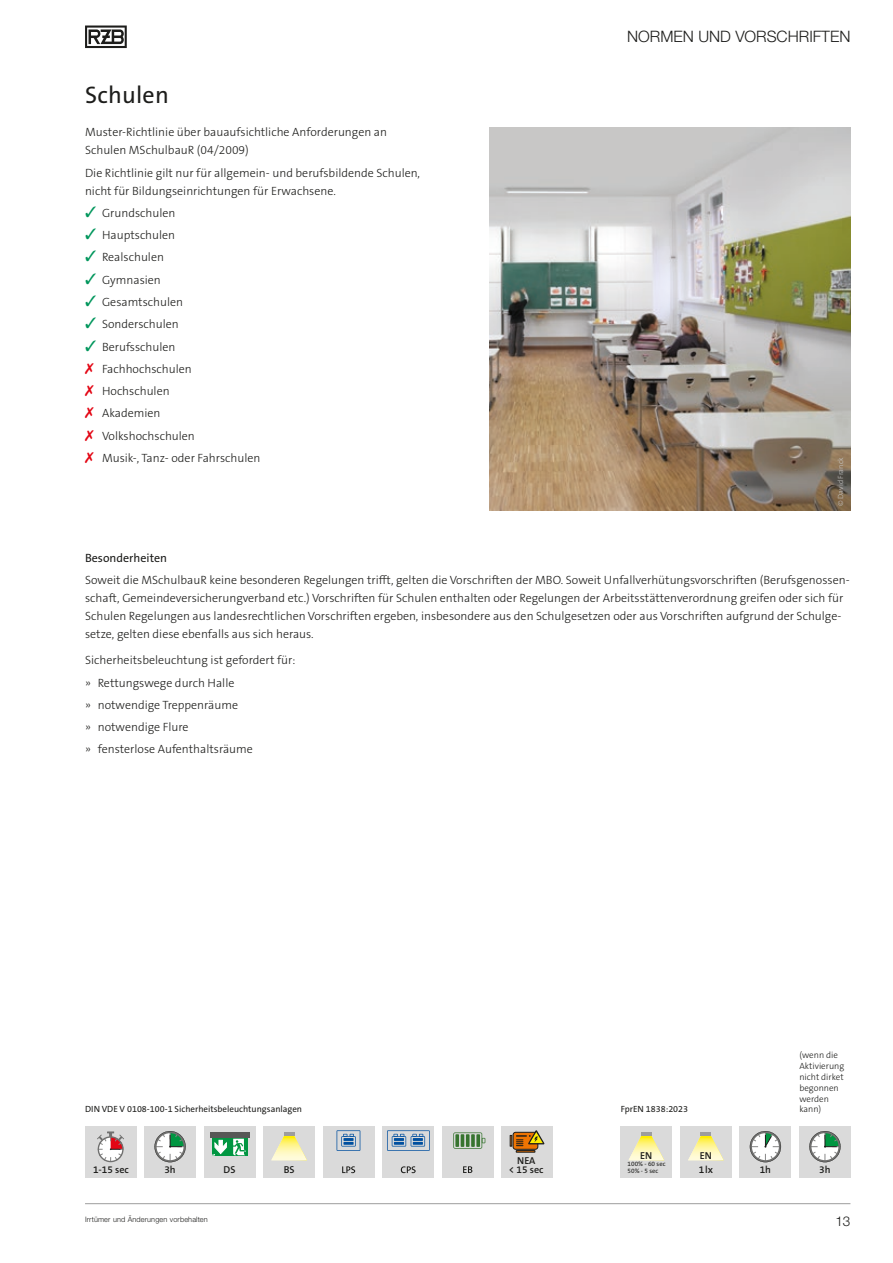
<style>
.page{position:relative;width:893px;height:1263px;background:#fff}
.page>*{position:absolute;margin:0;border:0;box-sizing:border-box;transform-origin:0 0}
.t1{font:24px "The Sans B W5 Plain";letter-spacing:.01em;color:#1d1d1b}
.t2{font:300 15.75px "Helvetica Neue LTW1 G";color:#1d1d1b}
.t3{font:300 13.5px "Helvetica Neue LTW1 G";color:#1d1d1b}
.t4{font:300 12px/22.2px "The Sans B W3";color:#1d1d1b}
.t5{font:12px "The Sans B W5 Plain";color:#1d1d1b}
.t6{font:600 10.05px/14.2px "The Sans B W6";color:#1d1d1b}
.t7{font:9px "The Sans B W5 Plain";color:#1d1d1b}
.t8{font:300 9px/10.8px "The Sans B W3";color:#1d1d1b}
.t9{font:300 7.5px "Helvetica Neue LTW1 G";letter-spacing:.02em;color:#1d1d1b}
.t10{font:300 7.5px "The Sans B W3";color:#c7c7c6}
.t11{font:6.45px/7.2px "The Sans B W5 Plain";color:#1d1d1b}
.s1{color:#00965c}
.s2{color:#e30614}
</style>
<div class="page">
<svg style="left:85px;top:26px;width:42px;height:22px"></svg>
<div style="left:442px;top:1127px;width:51px;height:51px;background:#dadada"></div>
<svg style="left:453px;top:1132px;width:32px;height:17px"></svg>
<svg style="left:463px;top:1166px;width:9px;height:7px"></svg>
<div style="left:502px;top:1127px;width:51px;height:51px;background:#dadada"></div>
<div style="left:516px;top:1150px;width:19px;height:3px;border:1px solid #1d1d1b"></div>
<svg style="left:510px;top:1130px;width:35px;height:22px"></svg>
<div style="left:264px;top:1127px;width:51px;height:51px;background:#dadada"></div>
<svg style="left:271px;top:1132px;width:36px;height:28px"></svg>
<div style="left:323px;top:1127px;width:51px;height:51px;background:#dadada"></div>
<svg style="left:337px;top:1130px;width:23px;height:21px"></svg>
<svg style="left:342px;top:1166px;width:13px;height:7px"></svg>
<div style="left:383px;top:1127px;width:51px;height:51px;background:#dadada"></div>
<svg style="left:387px;top:1130px;width:43px;height:21px"></svg>
<svg style="left:401px;top:1166px;width:15px;height:7px"></svg>
<div style="left:204px;top:1127px;width:51px;height:51px;background:#dadada"></div>
<div style="left:210px;top:1132px;width:39px;height:6px;background:#575756"></div>
<div style="left:212px;top:1138px;width:35px;height:18px;background:#009641"></div>
<svg style="left:233px;top:1139px;width:13px;height:16px"></svg>
<svg style="left:212px;top:1140px;width:14px;height:15px"></svg>
<div style="left:145px;top:1127px;width:51px;height:51px;background:#dadada"></div>
<svg style="left:154px;top:1131px;width:32px;height:31px"></svg>
<div style="left:799px;top:1127px;width:51px;height:51px;background:#dadada"></div>
<svg style="left:809px;top:1131px;width:32px;height:31px"></svg>
<div style="left:85px;top:1127px;width:51px;height:51px;background:#dadada"></div>
<svg style="left:97px;top:1132px;width:27px;height:30px"></svg>
<div style="left:680px;top:1127px;width:51px;height:51px;background:#dadada"></div>
<svg style="left:688px;top:1132px;width:36px;height:28px"></svg>
<div style="left:621px;top:1127px;width:51px;height:51px;background:#dadada"></div>
<svg style="left:629px;top:1132px;width:35px;height:28px"></svg>
<img style="left:489px;top:128px;width:361px;height:382px">
<div style="left:740px;top:1127px;width:51px;height:51px;background:#dadada"></div>
<svg style="left:750px;top:1131px;width:31px;height:31px"></svg>
<hr style="left:85px;top:1203px;width:765px;height:1px;background:#9d9d9d">
<h1 class="t1" style="left:85px;top:79px;width:85px">Schulen</h1>
<p class="t4" style="left:85px;top:123px;width:304px;line-height:18px">Muster-Richtlinie über bauaufsichtliche Anforderungen an<br>Schulen MSchulbauR (04/2009)</p>
<p class="t4" style="left:85px;top:164px;width:336px;line-height:18px">Die Richtlinie gilt nur für allgemein- und berufsbildende Schulen, nicht für Bildungseinrichtungen für Erwachsene.</p>
<p class="t4" style="left:85px;top:202px;width:92px"><span class="s1">✓</span> Grundschulen</p>
<p class="t4" style="left:85px;top:224px;width:92px"><span class="s1">✓</span> Hauptschulen</p>
<p class="t4" style="left:85px;top:246px;width:80px"><span class="s1">✓</span> Realschulen</p>
<p class="t4" style="left:85px;top:269px;width:77px"><span class="s1">✓</span> Gymnasien</p>
<p class="t4" style="left:85px;top:291px;width:100px"><span class="s1">✓</span> Gesamtschulen</p>
<p class="t4" style="left:85px;top:313px;width:95px"><span class="s1">✓</span> Sonderschulen</p>
<p class="t4" style="left:85px;top:335px;width:177px"><span class="s1">✓</span> Berufsschulen<br><span class="s2">✗</span> Fachhochschulen<br><span class="s2">✗</span> Hochschulen<br><span class="s2">✗</span> Akademien<br><span class="s2">✗</span> Volkshochschulen<br><span class="s2">✗</span> Musik-, Tanz- oder Fahrschulen</p>
<h2 class="t2" style="left:627px;top:27px;width:225px">NORMEN UND VORSCHRIFTEN</h2>
<p class="t10" style="left:836px;top:506px;width:50px;rotate:-90deg">© David Franck</p>
<p class="t5" style="left:85px;top:550px;width:84px">Besonderheiten</p>
<p class="t4" style="left:85px;top:571px;width:766px;line-height:18px">Soweit die MSchulbauR keine besonderen Regelungen trifft, gelten die Vorschriften der MBO. Soweit Unfallverhütungsvorschriften (Berufsgenossen&shy;schaft, Gemeindeversicherungverband etc.) Vorschriften für Schulen enthalten oder Regelungen der Arbeitsstättenverordnung greifen oder sich für Schulen Regelungen aus landesrechtlichen Vorschriften ergeben, insbesondere aus den Schulgesetzen oder aus Vorschriften aufgrund der Schulge&shy;setze, gelten diese ebenfalls aus sich heraus.</p>
<p class="t4" style="left:85px;top:649px;width:212px">Sicherheitsbeleuchtung ist gefordert für: » Rettungswege durch Halle<br>» notwendige Treppenräume<br>» notwendige Flure<br>» fensterlose Aufenthaltsräume</p>
<p class="t7" style="left:85px;top:1103px;width:219px">DIN VDE V 0108-100-1 Sicherheitsbeleuchtungsanlagen</p>
<p class="t8" style="left:799px;top:1050px;width:46px">(wenn die<br>Aktivierung nicht dirket begonnen werden</p>
<p class="t7" style="left:621px;top:1103px;width:69px">FprEN 1838:2023</p>
<p class="t8" style="left:799px;top:1104px;width:23px">kann)</p>
<p class="t6" style="left:640px;top:1148px;width:14px">EN</p>
<p class="t11" style="left:628px;top:1160px;width:39px">100% - 60 sec<br>50% - 5 sec</p>
<p class="t6" style="left:760px;top:1162px;width:13px">1h</p>
<p class="t6" style="left:699px;top:1148px;width:16px">EN<br>1 lx</p>
<p class="t6" style="left:517px;top:1154px;width:20px">NEA</p>
<p class="t6" style="left:93px;top:1162px;width:37px">1-15 sec</p>
<p class="t6" style="left:164px;top:1162px;width:13px">3h</p>
<p class="t6" style="left:224px;top:1162px;width:13px">DS</p>
<p class="t6" style="left:284px;top:1162px;width:12px">BS</p>
<p class="t6" style="left:509px;top:1162px;width:36px">&lt; 15 sec</p>
<p class="t6" style="left:819px;top:1162px;width:13px">3h</p>
<p class="t9" style="left:85px;top:1214px;width:124px">Irrtümer und Änderungen vorbehalten</p>
<p class="t3" style="left:835px;top:1213px;width:17px">13</p>
</div>
